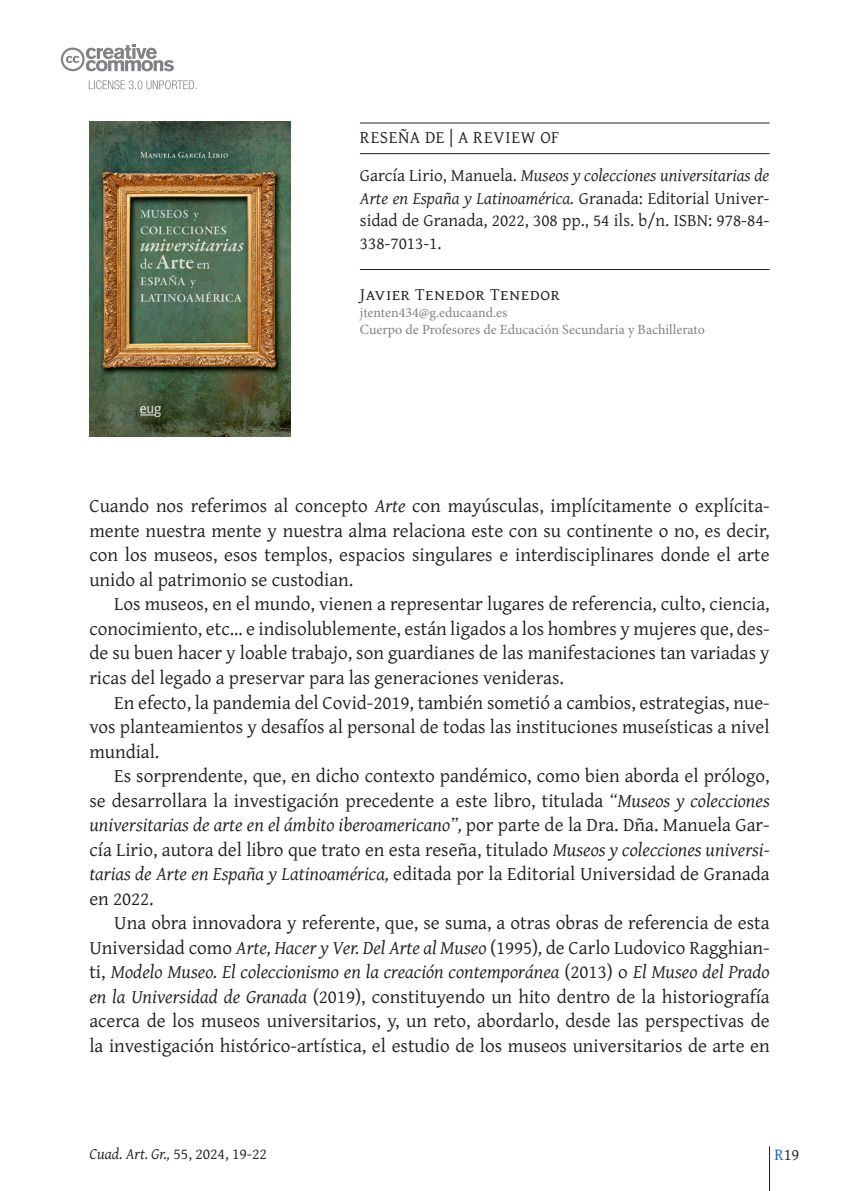
<style>
.page{position:relative;width:844px;height:1191px;background:#fff}
.page>*{position:absolute;margin:0;border:0;box-sizing:border-box;transform-origin:0 0}
.nosangr_caja{font:19.25px/24.5px "Gentium Plus";color:#231f20;text-align:justify}
.sps_cita_resena{font:17.5px/22.8px "Gentium Plus";color:#231f20;text-align:justify}
.sps_autor{font:17.5px "Gentium Plus";letter-spacing:.045em;color:#231f20}
.sps_comocitar_tit{font:17.5px "Gentium Plus";letter-spacing:.035em;color:#231f20}
.t1{font:16.62px "Gentium Plus";color:#231f20}
.t2{font:italic 15.75px "Gentium Plus";color:#231f20}
.sps_afiliaciones{font:14px "Minion Pro";color:#808285}
.s1{font-style:italic}
.s2{font-style:normal}
.s3{color:#0563c1}
</style>
<div class="page">
<hr style="left:769px;top:1146px;width:1px;height:45px;background:#231f20">
<svg style="left:89px;top:80px;width:107px;height:9px"></svg>
<svg style="left:60px;top:44px;width:114px;height:28px"></svg>
<hr style="left:360px;top:123px;width:409px;height:1px;background:#231f20">
<hr style="left:360px;top:153px;width:409px;height:1px;background:#231f20">
<hr style="left:360px;top:269px;width:409px;height:1px;background:#231f20">
<img style="left:89px;top:122px;width:201px;height:315px">
<p class="sps_comocitar_tit" style="left:360px;top:121px;width:201px">RESEÑA DE | A REVIEW OF</p>
<p class="sps_cita_resena" style="left:360px;top:162px;width:411px">García Lirio, Manuela. <span class="s1">Museos y colecciones universitarias de Arte en España y Latinoamérica.</span> Granada: Editorial Univer&shy;sidad de Granada, 2022, 308 pp., 54 ils. b/n. ISBN: 978-84- 338-7013-1.</p>
<p class="sps_autor" style="left:360px;top:278px;width:201px">Javier Tenedor Tenedor</p>
<p class="sps_afiliaciones" style="left:360px;top:303px;width:149px">jtenten434@g.educaand.es</p>
<p class="sps_afiliaciones" style="left:360px;top:320px;width:346px">Cuerpo de Profesores de Educación Secundaria y Bachillerato</p>
<p class="nosangr_caja" style="left:89px;top:492px;width:681px">Cuando nos referimos al concepto <span class="s1">Arte</span> con mayúsculas, implícitamente o explícita&shy;mente nuestra mente y nuestra alma relaciona este con su continente o no, es decir, con los museos, esos templos, espacios singulares e interdisciplinares donde el arte unido al patrimonio se custodian.</p>
<p class="nosangr_caja" style="left:89px;top:590px;width:681px;text-indent:25px">Los museos, en el mundo, vienen a representar lugares de referencia, culto, ciencia, conocimiento, etc… e indisolublemente, están ligados a los hombres y mujeres que, des&shy;de su buen hacer y loable trabajo, son guardianes de las manifestaciones tan variadas y ricas del legado a preservar para las generaciones venideras.</p>
<p class="nosangr_caja" style="left:89px;top:688px;width:681px;text-indent:25px">En efecto, la pandemia del Covid-2019, también sometió a cambios, estrategias, nue&shy;vos planteamientos y desafíos al personal de todas las instituciones museísticas a nivel mundial.</p>
<p class="nosangr_caja" style="left:89px;top:762px;width:681px;text-indent:25px">Es sorprendente, que, en dicho contexto pandémico, como bien aborda el prólogo, se desarrollara la investigación precedente a este libro, titulada <span class="s1">“Museos y colecciones universitarias de arte en el ámbito iberoamericano”,</span> por parte de la Dra. Dña. Manuela Gar&shy;cía Lirio, autora del libro que trato en esta reseña, titulado <span class="s1">Museos y colecciones universi&shy;tarias de Arte en España y Latinoamérica,</span> editada por la Editorial Universidad de Granada en 2022.</p>
<p class="nosangr_caja" style="left:89px;top:909px;width:681px;text-indent:25px">Una obra innovadora y referente, que, se suma, a otras obras de referencia de esta Universidad como <span class="s1">Arte, Hacer y Ver. Del Arte al Museo</span> (1995)<span class="s1">,</span> de Carlo Ludovico Ragghian&shy;ti, <span class="s1">Modelo Museo. El coleccionismo en la creación contemporánea</span> (2013) o <span class="s1">El Museo del Prado en la Universidad de Granada</span> (2019), constituyendo un hito dentro de la historiografía acerca de los museos universitarios, y, un reto, abordarlo, desde las perspectivas de la investigación histórico-artística, el estudio de los museos universitarios de arte en</p>
<p class="t2" style="left:89px;top:1138px;width:179px">Cuad. Art. Gr., <span class="s2">55, 2024, 19-22</span></p>
<p class="t1" style="left:774px;top:1138px;width:26px"><span class="s3">R</span>19</p>
</div>
